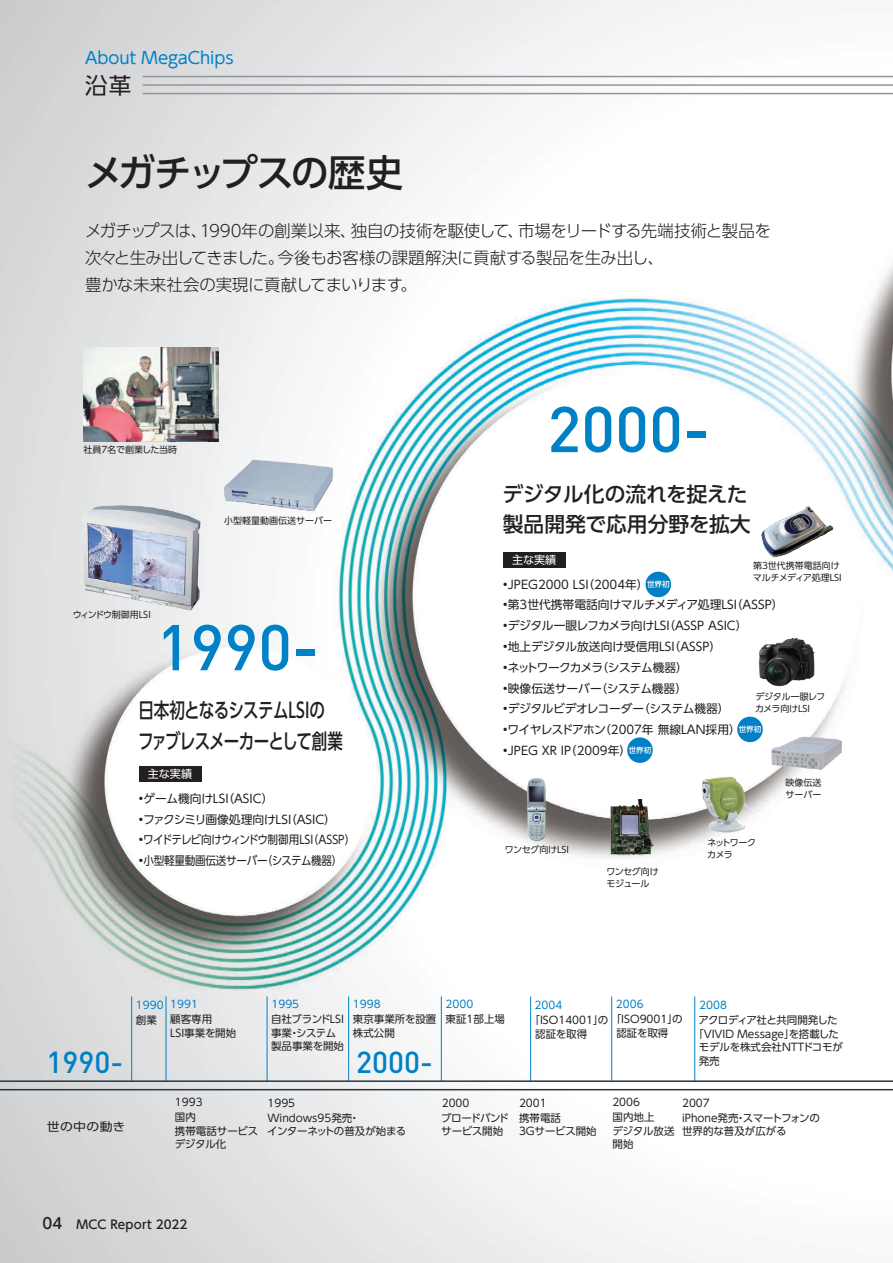
<style>
.page{position:relative;width:893px;height:1263px;background:#fff}
.page>*{position:absolute;margin:0;border:0;box-sizing:border-box;transform-origin:0 0}
.t1{font:500 63.6px "DINOT";color:#0080c5}
.t2{font:500 37.5px "UD Shin Go Pr 6 N";letter-spacing:-.055em;color:#231f20}
.t3{font:500 30px "DINOT";color:#0080c5}
.t4{font:22.5px "UD Shin Go Pr 6 N";color:#231f20}
.t5{font:500 20.7px/30.5px "UD Shin Go Pr 6 N";letter-spacing:-.045em;color:#231f20;scale:.75 1}
.t6{font:500 20.7px/30.5px "UD Shin Go Pr 6 N";letter-spacing:-.02em;color:#231f20}
.t7{font:300 16.5px/27px "UD Shin Go Pr 6 N";letter-spacing:-.03em;color:#231f20}
.t8{font:16.5px "UD Shin Go Pr 6 N";color:#0080c5}
.t9{font:500 12px "UD Shin Go Pr 6 N";letter-spacing:.02em;color:#231f20}
.t10{font:11.7px "UD Shin Go Pr 6 N";letter-spacing:-.005em;color:#231f20}
.t11{font:11.7px "UD Shin Go Pr 6 N";letter-spacing:-.025em;color:#231f20}
.t12{font:11.7px "UD Shin Go Pr 6 N";letter-spacing:-.04em;color:#231f20}
.t13{font:11.7px "UD Shin Go Pr 6 N";letter-spacing:-.055em;color:#231f20}
.t14{font:11.55px "UD Shin Go Pr 6 N";letter-spacing:.03em;color:#231f20;scale:1.11 1}
.t15{font:11.1px "UD Shin Go Pr 6 N";letter-spacing:-.005em;color:#fff}
.t16{font:10.5px/13.5px "UD Shin Go Pr 6 N";color:#231f20}
.t17{font:10.5px "UD Shin Go Pr 6 N";color:#0080c5}
.t18{font:10.5px/13.5px "UD Shin Go Pr 6 N";letter-spacing:-.02em;color:#231f20}
.t19{font:10.5px "UD Shin Go Pr 6 N";letter-spacing:-.065em;color:#231f20}
.t20{font:10.5px "UD Shin Go Pr 6 N";letter-spacing:-.035em;color:#231f20}
.t21{font:10.5px/15px "UD Shin Go Pr 6 N";letter-spacing:-.025em;color:#231f20}
.t22{font:9px/12px "UD Shin Go Pr 6 N";letter-spacing:-.005em;color:#231f20}
.t23{font:9px/12px "UD Shin Go Pr 6 N";letter-spacing:-.025em;color:#231f20}
.t24{font:9px/12px "UD Shin Go Pr 6 N";letter-spacing:-.04em;color:#231f20}
.t25{font:9px/12px "UD Shin Go Pr 6 N";letter-spacing:-.1em;color:#231f20}
.t26{font:500 7.5px "UD Shin Go Pr 6 N";color:#fff}
.s1{font-size:15px}
</style>
<div class="page">
<img style="left:0;top:0;width:893px;height:1263px">
<div style="left:503px;top:552px;width:63px;height:16px;background:#231f20"></div>
<div style="left:139px;top:766px;width:62px;height:16px;background:#231f20"></div>
<hr style="left:131px;top:996px;width:1px;height:85px;background:#0080c5">
<hr style="left:166px;top:996px;width:1px;height:85px;background:#0080c5">
<hr style="left:267px;top:996px;width:1px;height:85px;background:#0080c5">
<hr style="left:348px;top:996px;width:1px;height:85px;background:#0080c5">
<hr style="left:441px;top:996px;width:1px;height:85px;background:#0080c5">
<hr style="left:530px;top:996px;width:1px;height:85px;background:#0080c5">
<hr style="left:611px;top:996px;width:1px;height:84px;background:#0080c5">
<hr style="left:694px;top:996px;width:1px;height:85px;background:#0080c5">
<hr style="left:0;top:1080px;width:893px;height:2px;background:#253843">
<hr style="left:0;top:1089px;width:893px;height:1px;background:#253843">
<img style="left:591px;top:799px;width:81px;height:61px">
<img style="left:698px;top:774px;width:71px;height:59px">
<img style="left:513px;top:773px;width:44px;height:71px">
<img style="left:755px;top:502px;width:80px;height:56px">
<img style="left:772px;top:736px;width:69px;height:33px">
<img style="left:756px;top:635px;width:63px;height:54px">
<hr style="left:143px;top:76px;width:750px;height:1px;background:#939598">
<hr style="left:143px;top:84px;width:750px;height:2px;background:#939598">
<hr style="left:143px;top:93px;width:750px;height:1px;background:#939598">
<img style="left:219px;top:453px;width:119px;height:60px">
<img style="left:83px;top:347px;width:136px;height:94px">
<img style="left:82px;top:505px;width:119px;height:105px">
<div style="left:645px;top:572px;width:26px;height:25px;background:#0080c5;border-radius:50%"></div>
<div style="left:737px;top:717px;width:26px;height:25px;background:#0080c5;border-radius:50%"></div>
<div style="left:627px;top:737px;width:26px;height:26px;background:#0080c5;border-radius:50%"></div>
<h3 class="t8" style="left:85px;top:44px;width:150px">About MegaChips</h3>
<h3 class="t4" style="left:85px;top:67px;width:48px">沿革</h3>
<h2 class="t2" style="left:85px;top:142px;width:320px">メガチップスの歴史</h2>
<h3 class="t7" style="left:85px;top:217px;width:687px">メガチップスは、1990年の創業以来、独自の技術を駆使して、市場をリードする先端技術と製品を次々と生み出してきました。今後もお客様の課題解決に貢献する製品を生み出し、<br>豊かな未来社会の実現に貢献してまいります。</h3>
<p class="t22" style="left:83px;top:444px;width:95px">社員7名で創業した当時</p>
<p class="t22" style="left:73px;top:608px;width:80px">ウィンドウ制御用LSI</p>
<p class="t22" style="left:224px;top:514px;width:109px">小型軽量動画伝送サーバー</p>
<h1 class="t1" style="left:156px;top:604px;width:164px">1990-</h1>
<h3 class="t5" style="left:138px;top:694px;width:275px">日本初となるシステムLSIのファブレスメーカーとして創業</h3>
<p class="t15" style="left:148px;top:765px;width:46px">主な実績</p>
<p class="t10" style="left:139px;top:789px;width:136px">•ゲーム機向けLSI（ASIC）</p>
<p class="t10" style="left:139px;top:810px;width:199px">•ファクシミリ画像処理向けLSI（ASIC）</p>
<p class="t12" style="left:139px;top:830px;width:218px">•ワイドテレビ向けウィンドウ制御用LSI（ASSP）</p>
<p class="t11" style="left:139px;top:851px;width:205px">•小型軽量動画伝送サーバー（システム機器）</p>
<h1 class="t1" style="left:547px;top:386px;width:164px">2000-</h1>
<h3 class="t6" style="left:503px;top:478px;width:250px">デジタル化の流れを捉えた製品開発で応用分野を拡大</h3>
<p class="t15" style="left:512px;top:551px;width:46px">主な実績</p>
<p class="t10" style="left:503px;top:575px;width:147px">•JPEG2000 LSI（2004年）</p>
<p class="t10" style="left:503px;top:596px;width:282px">•第3世代携帯電話向けマルチメディア処理LSI（ASSP）</p>
<p class="t10" style="left:503px;top:616px;width:246px">•デジタル一眼レフカメラ向けLSI（ASSP ASIC）</p>
<p class="t10" style="left:503px;top:637px;width:220px">•地上デジタル放送向け受信用LSI（ASSP）</p>
<p class="t13" style="left:503px;top:658px;width:187px">•ネットワークカメラ（システム機器）</p>
<p class="t10" style="left:503px;top:679px;width:186px">•映像伝送サーバー（システム機器）</p>
<p class="t11" style="left:503px;top:699px;width:228px">•デジタルビデオレコーダー（システム機器）</p>
<p class="t10" style="left:503px;top:720px;width:239px">•ワイヤレスドアホン（2007年 無線LAN採用）</p>
<p class="t10" style="left:503px;top:741px;width:130px">•JPEG XR IP（2009年）</p>
<p class="t22" style="left:753px;top:559px;width:90px">第3世代携帯電話向けマルチメディア処理LSI</p>
<p class="t26" style="left:647px;top:578px;width:24px">世界初</p>
<p class="t23" style="left:755px;top:691px;width:72px">デジタル一眼レフカメラ向けLSI</p>
<p class="t26" style="left:739px;top:723px;width:24px">世界初</p>
<p class="t26" style="left:629px;top:744px;width:24px">世界初</p>
<p class="t22" style="left:505px;top:843px;width:66px">ワンセグ向けLSI</p>
<p class="t24" style="left:606px;top:865px;width:54px">ワンセグ向けモジュール</p>
<p class="t25" style="left:707px;top:836px;width:50px">ネットワークカメラ</p>
<p class="t22" style="left:785px;top:776px;width:38px">映像伝送サーバー</p>
<p class="t17" style="left:170px;top:996px;width:29px">1991</p>
<p class="t16" style="left:170px;top:1012px;width:68px">顧客専用<br>LSI事業を開始</p>
<p class="t17" style="left:271px;top:996px;width:29px">1995</p>
<p class="t18" style="left:271px;top:1012px;width:75px">自社ブランドLSI事業・システム製品事業を開始</p>
<p class="t17" style="left:353px;top:996px;width:29px">1998</p>
<p class="t16" style="left:353px;top:1012px;width:85px">東京事業所を設置株式公開</p>
<p class="t17" style="left:136px;top:997px;width:29px">1990</p>
<p class="t16" style="left:136px;top:1013px;width:22px">創業</p>
<h3 class="t3" style="left:46px;top:1041px;width:78px">1990-</h3>
<h3 class="t3" style="left:356px;top:1041px;width:78px">2000-</h3>
<p class="t17" style="left:446px;top:996px;width:29px">2000</p>
<p class="t16" style="left:446px;top:1012px;width:61px">東証1部上場</p>
<p class="t17" style="left:616px;top:996px;width:29px">2006</p>
<p class="t16" style="left:616px;top:1026px;width:53px">認証を取得</p>
<p class="t17" style="left:535px;top:997px;width:29px">2004</p>
<p class="t16" style="left:535px;top:1013px;width:149px;text-indent:-6px">「ISO14001」の「ISO9001」の認証を取得</p>
<p class="t17" style="left:699px;top:997px;width:29px">2008</p>
<p class="t19" style="left:699px;top:1012px;width:140px">アクロディア社と共同開発した</p>
<p class="t16" style="left:693px;top:1027px;width:147px">「VIVID Message」を搭載した</p>
<p class="t16" style="left:699px;top:1040px;width:146px">モデルを株式会社NTTドコモが</p>
<p class="t16" style="left:699px;top:1054px;width:22px">発売</p>
<p class="t14" style="left:47px;top:1117px;width:72px">世の中の動き</p>
<p class="t16" style="left:175px;top:1094px;width:29px;line-height:15px">1993国内</p>
<p class="t16" style="left:175px;top:1123px;width:85px">携帯電話サービスデジタル化</p>
<p class="t16" style="left:267px;top:1095px;width:94px;line-height:15px">1995<br>Windows95発売・</p>
<p class="t20" style="left:267px;top:1123px;width:141px">インターネットの普及が始まる</p>
<p class="t9" style="left:43px;top:1215px;width:147px"><span class="s1">04</span> MCC Report 2022</p>
<p class="t21" style="left:441px;top:1095px;width:70px">2000<br>ブロードバンド</p>
<p class="t16" style="left:441px;top:1124px;width:64px">サービス開始</p>
<p class="t16" style="left:519px;top:1095px;width:43px;line-height:15px">2001<br>携帯電話</p>
<p class="t16" style="left:519px;top:1124px;width:79px">3Gサービス開始</p>
<p class="t16" style="left:612px;top:1094px;width:44px;line-height:15px">2006<br>国内地上</p>
<p class="t16" style="left:612px;top:1123px;width:64px">デジタル放送開始</p>
<p class="t16" style="left:682px;top:1095px;width:139px;line-height:15px">2007<br>iPhone発売・スマートフォンの</p>
<p class="t16" style="left:682px;top:1124px;width:106px">世界的な普及が広がる</p>
</div>
